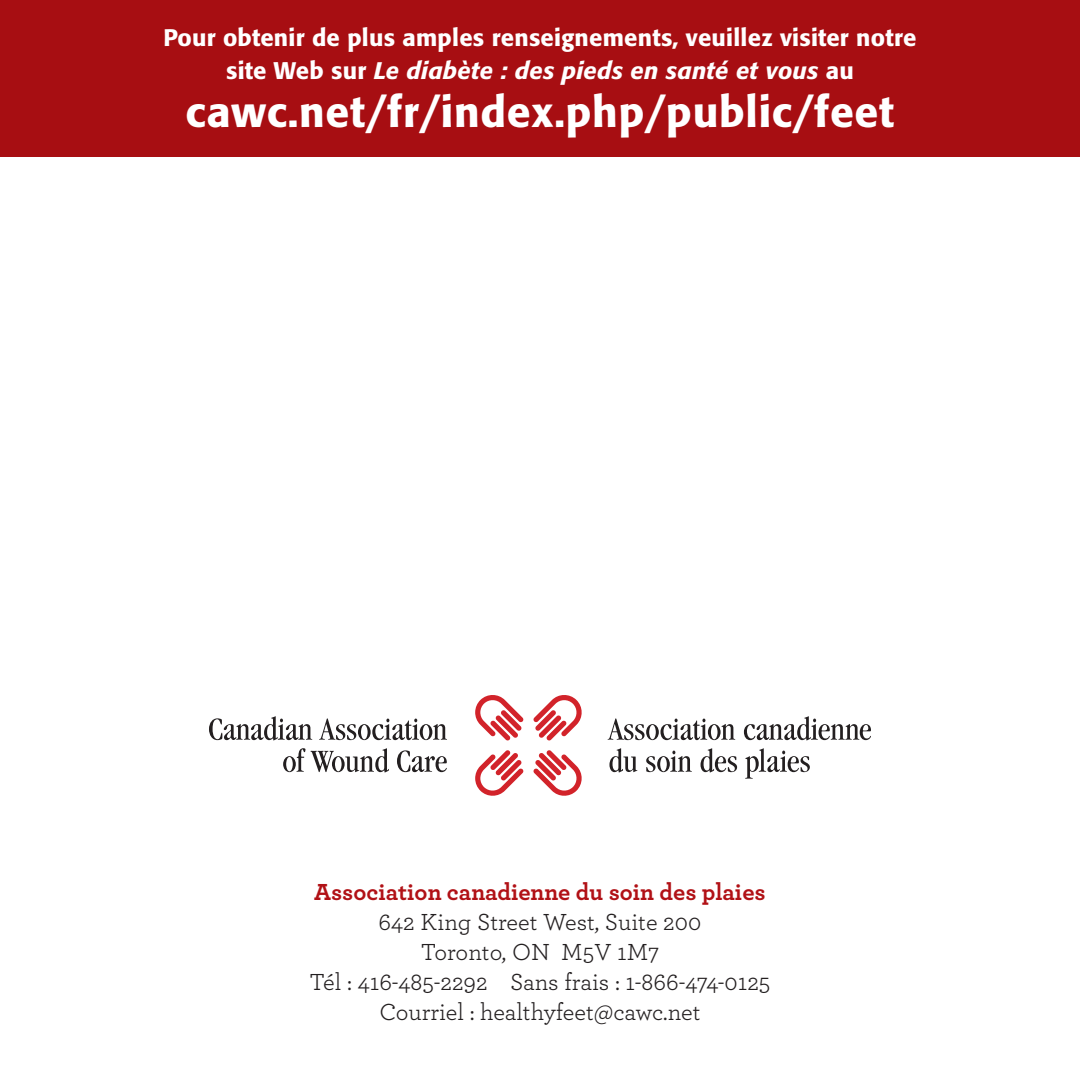
<style>
.page{position:relative;width:1080px;height:1080px;background:#fff}
.page>*{position:absolute;margin:0;border:0;box-sizing:border-box;transform-origin:0 0}
.t1{font:500 42.5px "Formata";letter-spacing:.02em;color:#fff}
.t2{font:24.5px/30px "Archer";color:#231f20;text-align:center}
.t3{font:700 24.5px "Archer";color:#b11116}
.t4{font:500 23.75px/33px "Formata";letter-spacing:.01em;color:#fff;text-align:center}
.s1{font-style:italic}
</style>
<div class="page">
<svg style="left:608px;top:718px;width:127px;height:22px"></svg>
<svg style="left:744px;top:716px;width:127px;height:24px"></svg>
<svg style="left:609px;top:748px;width:28px;height:24px"></svg>
<svg style="left:646px;top:751px;width:46px;height:21px"></svg>
<svg style="left:701px;top:748px;width:36px;height:24px"></svg>
<svg style="left:745px;top:748px;width:65px;height:31px"></svg>
<svg style="left:209px;top:716px;width:103px;height:24px"></svg>
<svg style="left:319px;top:718px;width:128px;height:22px"></svg>
<svg style="left:283px;top:748px;width:22px;height:24px"></svg>
<svg style="left:311px;top:748px;width:78px;height:24px"></svg>
<svg style="left:397px;top:750px;width:50px;height:22px"></svg>
<svg style="left:475px;top:750px;width:49px;height:46px"></svg>
<svg style="left:533px;top:750px;width:49px;height:46px"></svg>
<svg style="left:475px;top:695px;width:49px;height:46px"></svg>
<svg style="left:533px;top:695px;width:49px;height:46px"></svg>
<div style="left:0;top:0;width:1080px;height:157px;background:#a70e12"></div>
<p class="t4" style="left:163px;top:21px;width:755px">Pour obtenir de plus amples renseignements, veuillez visiter notre site Web sur <span class="s1">Le diabète : des pieds en santé et vous</span> au</p>
<h1 class="t1" style="left:186px;top:86px;width:710px">cawc.net/fr/index.php/public/feet</h1>
<p class="t3" style="left:314px;top:873px;width:453px">Association canadienne du soin des plaies</p>
<p class="t2" style="left:310px;top:906px;width:462px">642 King Street West, Suite 200<br>Toronto, ON M5V 1M7<br>Tél : 416-485-2292 Sans frais : 1-866-474-0125<br>Courriel : healthyfeet@cawc.net</p>
</div>
